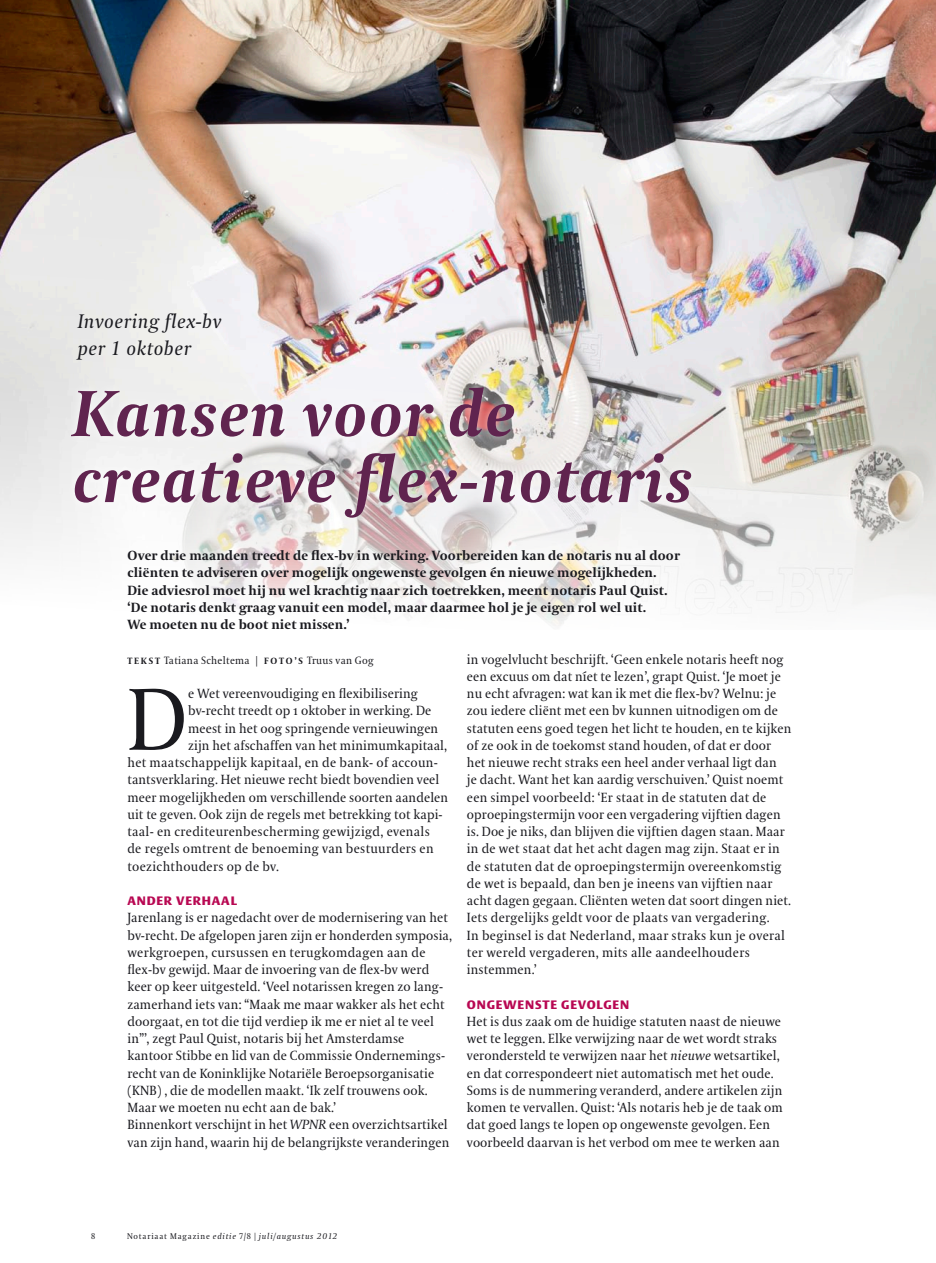
<style>
.page{position:relative;width:936px;height:1263px;background:#fff}
.page>*{position:absolute;margin:0;border:0;box-sizing:border-box;transform-origin:0 0}
.t1{font:87.3px "VPRO Coranto";color:#1a1a1f}
.t2{font:italic 700 64.5px/66px "VPRO Coranto";letter-spacing:.02em;color:#60244f}
.t3{font:italic 19.5px/27px "VPRO Coranto";letter-spacing:.03em;color:#1a1a1f}
.t4{font:13.2px/17.2px "VPRO Coranto";letter-spacing:.01em;color:#1a1a1f}
.t5{font:700 13.2px/17.2px "VPRO Coranto";letter-spacing:.01em;color:#1a1a1f}
.t6{font:700 12px "VPRO Vesta";letter-spacing:.07em;color:#b80852}
.t7{font:10.5px "VPRO Coranto";letter-spacing:.03em;color:#1a1a1f}
.t8{font:italic 8.25px "VPRO Coranto";letter-spacing:.1em;color:#1a1a1f}
.t9{font:8.25px "VPRO Coranto Cn";color:#1a1a1f}
.s1{font-weight:700;font-size:9px}
.s2{font-style:italic}
.s3{font-style:normal}
.s4{font-family:"VPRO Coranto Cn";font-style:normal}
</style>
<div class="page">
<img style="left:0;top:0;width:935px;height:626px">
<div style="left:62px;top:378px;width:741px;height:168px;background:#fff;opacity:.75"></div>
<h3 class="t3" style="left:78px;top:308px;width:145px">Invoering flex-bv per 1 oktober</h3>
<h2 class="t2" style="left:72px;top:380px;width:621px">Kansen voor de creatieve flex-notaris</h2>
<p class="t5" style="left:127px;top:547px;width:554px">Over drie maanden treedt de flex-bv in werking. Voorbereiden kan de notaris nu al door cliënten te adviseren over mogelijk ongewenste gevolgen én nieuwe mogelijkheden.<br>Die adviesrol moet hij nu wel krachtig naar zich toetrekken, meent notaris Paul Quist. ‘De notaris denkt graag vanuit een model, maar daarmee hol je je eigen rol wel uit.<br>We moeten nu de boot niet missen.’</p>
<p class="t7" style="left:127px;top:654px;width:152px"><span class="s1">T E K S T</span> Tatiana Scheltema | <span class="s1">F oto</span></p>
<p class="t7" style="left:294px;top:654px;width:81px"><span class="s1">’ s</span> Truus van Gog</p>
<p class="t4" style="left:467px;top:650px;width:326px">in vogelvlucht beschrijft. ‘Geen enkele notaris heeft nog een excuus om dat níet te lezen’, grapt Quist. ‘Je moet je nu echt afvragen: wat kan ik met die flex-bv? Welnu: je zou iedere cliënt met een bv kunnen uitnodigen om de statuten eens goed tegen het licht te houden, en te kijken of ze ook in de toekomst stand houden, of dat er door het nieuwe recht straks een heel ander verhaal ligt dan<br>je dacht. Want het kan aardig verschuiven.’ Quist noemt een simpel voorbeeld: ‘Er staat in de statuten dat de oproepingstermijn voor een vergadering vijftien dagen is. Doe je niks, dan blijven die vijftien dagen staan. Maar in de wet staat dat het acht dagen mag zijn. Staat er in de statuten dat de oproepingstermijn overeenkomstig de wet is bepaald, dan ben je ineens van vijftien naar acht dagen gegaan. Cliënten weten dat soort dingen niet.<br>Iets dergelijks geldt voor de plaats van vergadering.<br>In beginsel is dat Nederland, maar straks kun je overal ter wereld vergaderen, mits alle aandeelhouders instemmen.’</p>
<p class="t6" style="left:467px;top:999px;width:164px">ONGEWENSTE GEVOLGEN</p>
<p class="t4" style="left:467px;top:1013px;width:317px">Het is dus zaak om de huidige statuten naast de nieuwe wet te leggen. Elke verwijzing naar de wet wordt straks verondersteld te verwijzen naar het <span class="s2">nieuwe</span> wetsartikel, en dat correspondeert niet automatisch met het oude.<br>Soms is de nummering veranderd, andere artikelen zijn komen te vervallen. Quist: ‘Als notaris heb je de taak om dat goed langs te lopen op ongewenste gevolgen. Een voorbeeld daarvan is het verbod om mee te werken aan</p>
<h1 class="t1" style="left:127px;top:668px;width:61px">D</h1>
<p class="t4" style="left:188px;top:685px;width:231px">e Wet vereenvoudiging en flexibilisering</p>
<p class="t4" style="left:188px;top:702px;width:245px">bv-recht treedt op 1 oktober in werking. De</p>
<p class="t4" style="left:188px;top:719px;width:252px">meest in het oog springende vernieuwingen</p>
<p class="t4" style="left:188px;top:737px;width:260px">zijn het afschaffen van het minimumkapitaal,</p>
<p class="t4" style="left:127px;top:754px;width:312px">het maatschappelijk kapitaal, en de bank- of accoun-</p>
<p class="t4" style="left:127px;top:771px;width:313px">tantsverklaring. Het nieuwe recht biedt bovendien veel</p>
<p class="t4" style="left:127px;top:788px;width:322px">meer mogelijkheden om verschillende soorten aandelen</p>
<p class="t4" style="left:127px;top:806px;width:316px">uit te geven. Ook zijn de regels met betrekking tot kapi-</p>
<p class="t4" style="left:127px;top:823px;width:304px">taal- en crediteurenbescherming gewijzigd, evenals</p>
<p class="t4" style="left:127px;top:840px;width:308px">de regels omtrent de benoeming van bestuurders en</p>
<p class="t4" style="left:127px;top:857px;width:153px">toezichthouders op de bv.</p>
<p class="t6" style="left:127px;top:896px;width:111px">ANDER VERHAAL</p>
<p class="t4" style="left:127px;top:909px;width:326px">Jarenlang is er nagedacht over de modernisering van het bv-recht. De afgelopen jaren zijn er honderden symposia, werkgroepen, cursussen en terugkomdagen aan de flex-bv gewijd. Maar de invoering van de flex-bv werd keer op keer uitgesteld. ‘Veel notarissen kregen zo lang&shy;zamerhand iets van: “Maak me maar wakker als het echt doorgaat, en tot die tijd verdiep ik me er niet al te veel in”’, zegt Paul Quist, notaris bij het Amsterdamse kantoor Stibbe en lid van de Commissie Ondernemings&shy;recht van de Koninklijke Notariële Beroepsorganisatie (KNB) , die de modellen maakt. ‘Ik zelf trouwens ook.<br>Maar we moeten nu echt aan de bak.’<br>Binnenkort verschijnt in het <span class="s2">WPNR</span> een overzichtsartikel van zijn hand, waarin hij de belangrijkste veranderingen</p>
<p class="t9" style="left:91px;top:1231px;width:6px">8</p>
<p class="t8" style="left:127px;top:1231px;width:211px"><span class="s3">Notariaat Magazine</span> editie <span class="s4">7/8 |</span> juli/augustus 2012</p>
</div>
